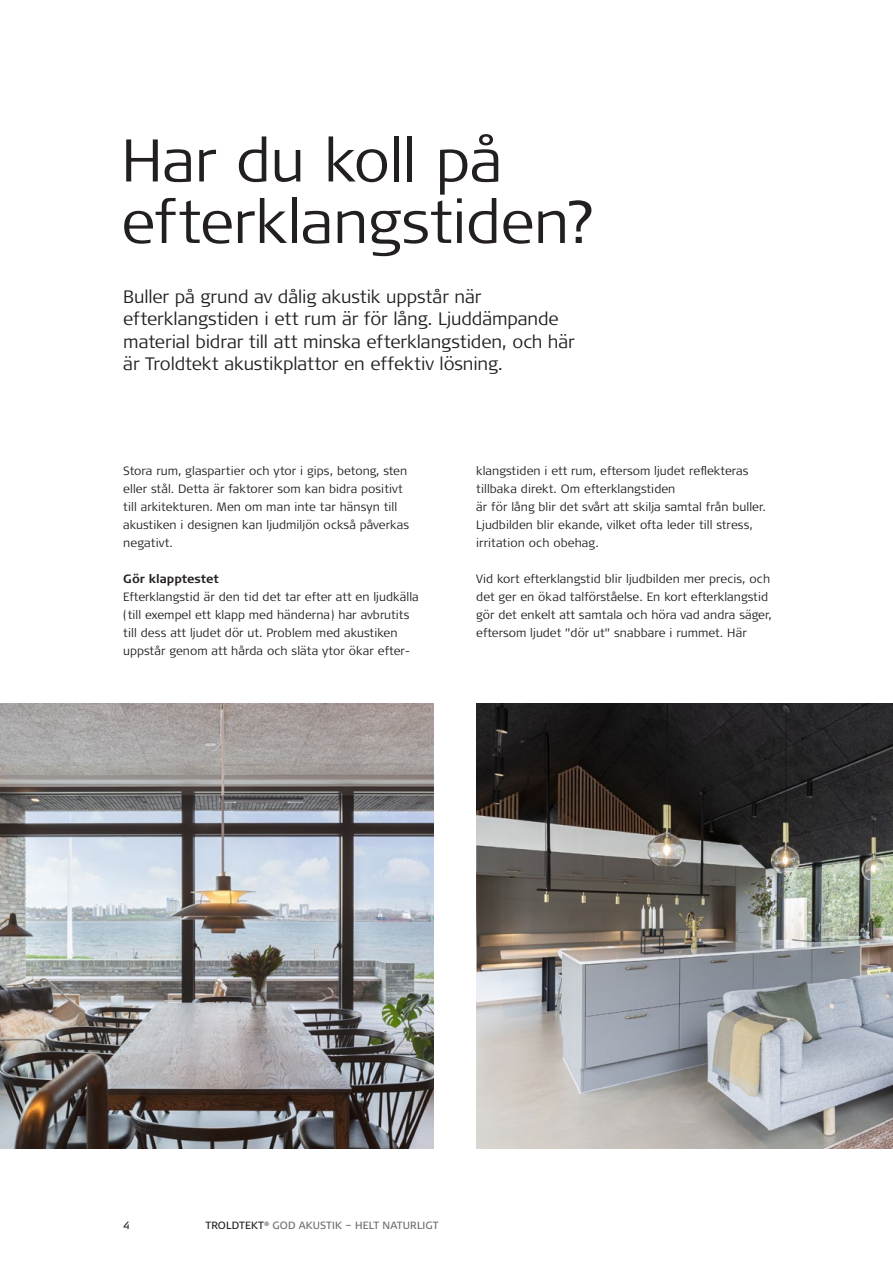
<style>
.page{position:relative;width:893px;height:1263px;background:#fff}
.page>*{position:absolute;margin:0;border:0;box-sizing:border-box;transform-origin:0 0}
.t1{font:300 60px/61.5px "Signa Pro";letter-spacing:-.01em;color:#231f20}
.Subheading{font:300 18px/22.5px "Signa Pro";letter-spacing:-.01em;color:#231f20}
.Body_text__8_12{font:300 12px/18px "Signa Pro";letter-spacing:.005em;color:#231f20}
.Box_title{font:700 12px "Signa Pro";color:#231f20}
.t2{font:10.5px "Signa Pro";letter-spacing:.01em;color:#6c6d70}
.t3{font:10.5px "Signa Pro";color:#231f20}
.s1{color:#231f20}
</style>
<div class="page">
<img style="left:0;top:703px;width:434px;height:446px">
<img style="left:476px;top:703px;width:417px;height:446px">
<p class="t1" style="left:121px;top:127px;width:477px">Har du koll på efterklangstiden?</p>
<p class="Subheading" style="left:123px;top:284px;width:453px">Buller på grund av dålig akustik uppstår när efterklangstiden i ett rum är för lång. Ljuddämpande material bidrar till att minska efterklangstiden, och här är Troldtekt akustikplattor en effektiv lösning.</p>
<p class="Body_text__8_12" style="left:123px;top:461px;width:287px">Stora rum, glaspartier och ytor i gips, betong, sten eller stål. Detta är faktorer som kan bidra positivt till arkitekturen. Men om man inte tar hänsyn till akustiken i designen kan ljudmiljön också påverkas negativt.</p>
<p class="Box_title" style="left:123px;top:570px;width:97px">Gör klapptestet</p>
<p class="Body_text__8_12" style="left:123px;top:587px;width:297px">Efterklangstid är den tid det tar efter att en ljudkälla (till exempel ett klapp med händerna) har avbrutits till dess att ljudet dör ut. Problem med akustiken uppstår genom att hårda och släta ytor ökar efter-</p>
<p class="Body_text__8_12" style="left:476px;top:461px;width:274px">klangstiden i ett rum, eftersom ljudet reflekteras tillbaka direkt. Om efterklangstiden</p>
<p class="Body_text__8_12" style="left:476px;top:497px;width:291px">är för lång blir det svårt att skilja samtal från buller.<br>Ljudbilden blir ekande, vilket ofta leder till stress, irritation och obehag.</p>
<p class="Body_text__8_12" style="left:476px;top:569px;width:297px">Vid kort efterklangstid blir ljudbilden mer precis, och det ger en ökad talförståelse. En kort efterklangstid gör det enkelt att samtala och höra vad andra säger, eftersom ljudet ”dör ut” snabbare i rummet. Här</p>
<p class="t3" style="left:123px;top:1218px;width:8px">4</p>
<p class="t2" style="left:205px;top:1218px;width:235px"><span class="s1">TROLDTEKT</span><sup>®</sup> GOD AKUSTIK – HELT NATURLIGT</p>
</div>
